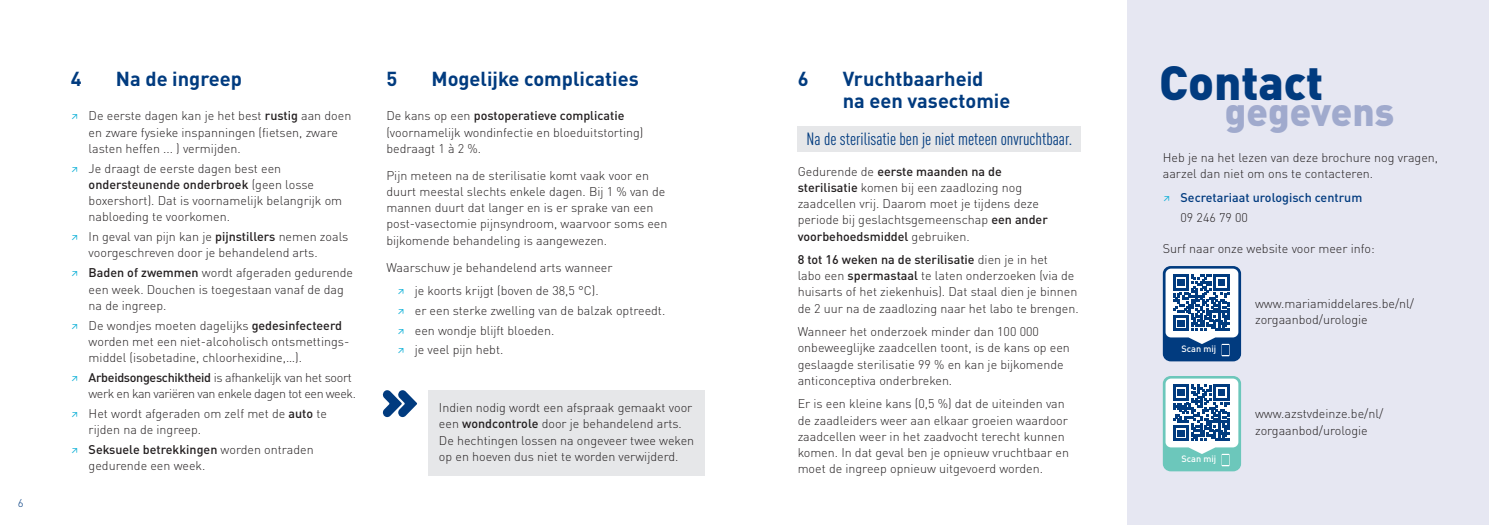
<style>
.page{position:relative;width:1489px;height:525px;background:#fff}
.page>*{position:absolute;margin:0;border:0;box-sizing:border-box;transform-origin:0 0}
.t1{font:900 47.25px "DINOT";color:#013b7f}
.t2{font:900 38.62px "DINOT";color:#a0aacd}
.Titel_donkerblauw_12{font:700 20px/21.2px "DINOT";color:#013b7f}
.Opsomming_1{font:condensed 17.5px "DINOT";color:#013b7f}
.Opsomming{font:300 12.5px/16.2px "DINOT";color:#231f20}
.Opsomming_1-2{font:300 12.5px/16.2px "DINOT";color:#231f20}
.Opsomming-2{font:300 12.5px/16.2px "DINOT";letter-spacing:-.035em;color:#231f20}
.t3{font:500 12.5px "DINOT";color:#013b7f}
.t4{font:300 11.25px "DINOT";color:#013b7f}
.Cijfer_Orange_Big{font:500 9.12px "DINOT";color:#fff}
.s1{font-weight:400;font-stretch:condensed;color:#00acd5}
.s2{font-weight:500}
</style>
<div class="page">
<div style="left:797px;top:126px;width:284px;height:25px;background:#e6e7e9"></div>
<div style="left:1127px;top:0;width:361px;height:524px;background:#e6e7f2"></div>
<div style="left:1162px;top:376px;width:78px;height:95px;background:#6cc7bb;border-radius:8px"></div>
<svg style="left:1221px;top:453px;width:8px;height:13px"></svg>
<div style="left:1221px;top:455px;width:7px;height:9px;background:#6cc7bb"></div>
<svg style="left:1165px;top:378px;width:73px;height:76px;background:#8faec7"></svg>
<div style="left:1162px;top:266px;width:78px;height:95px;background:#013b7f;border-radius:8px"></div>
<svg style="left:1221px;top:343px;width:8px;height:13px"></svg>
<div style="left:1221px;top:345px;width:7px;height:9px;background:#013b7f"></div>
<svg style="left:1165px;top:268px;width:73px;height:76px"></svg>
<svg style="left:382px;top:390px;width:35px;height:27px"></svg>
<div style="left:428px;top:390px;width:276px;height:85px;background:#e6e7e9"></div>
<p class="t4" style="left:18px;top:495px;width:7px">6</p>
<p class="Titel_donkerblauw_12" style="left:71px;top:68px;width:12px">4</p>
<p class="Titel_donkerblauw_12" style="left:116px;top:68px;width:128px">Na de ingreep</p>
<p class="Opsomming" style="left:89px;top:107px;width:264px;text-indent:-18px"><span class="s1">↗</span> De eerste dagen kan je het best <span class="s2">rustig</span> aan doen en zware fysieke inspanningen (fietsen, zware lasten heffen ... ) vermijden.</p>
<p class="Opsomming" style="left:89px;top:160px;width:255px;text-indent:-18px"><span class="s1">↗</span> Je draagt de eerste dagen best een <span class="s2">ondersteunende onderbroek</span> (geen losse boxershort). Dat is voornamelijk belangrijk om nabloeding te voorkomen.</p>
<p class="Opsomming" style="left:89px;top:228px;width:261px;text-indent:-18px"><span class="s1">↗</span> In geval van pijn kan je <span class="s2">pijnstillers</span> nemen zoals voorgeschreven door je behandelend arts.</p>
<p class="Opsomming" style="left:89px;top:264px;width:266px;text-indent:-18px"><span class="s1">↗</span> <span class="s2">Baden of zwemmen</span> wordt afgeraden gedurende een week. Douchen is toegestaan vanaf de dag na de ingreep.</p>
<p class="Opsomming" style="left:89px;top:317px;width:262px;text-indent:-18px"><span class="s1">↗</span> De wondjes moeten dagelijks <span class="s2">gedesinfecteerd </span>worden met een niet-alcoholisch ontsmettings&shy;middel (isobetadine, chloorhexidine,…).</p>
<p class="Opsomming-2" style="left:89px;top:369px;width:269px;text-indent:-18px"><span class="s1">↗</span> <span class="s2">Arbeidsongeschiktheid</span> is afhankelijk van het soort werk en kan variëren van enkele dagen tot een week.</p>
<p class="Opsomming" style="left:89px;top:405px;width:240px;text-indent:-18px"><span class="s1">↗</span> Het wordt afgeraden om zelf met de <span class="s2">auto</span> te rijden na de ingreep.</p>
<p class="Opsomming" style="left:89px;top:441px;width:226px;text-indent:-18px"><span class="s1">↗</span> <span class="s2">Seksuele betrekkingen</span> worden ontraden gedurende een week.</p>
<p class="Titel_donkerblauw_12" style="left:386px;top:68px;width:12px">5</p>
<p class="Titel_donkerblauw_12" style="left:431px;top:68px;width:209px">Mogelijke complicaties</p>
<p class="Opsomming_1-2" style="left:386px;top:107px;width:258px">De kans op een <span class="s2">postoperatieve complicatie </span>(voornamelijk wondinfectie en bloeduitstorting) bedraagt 1 à 2 %.</p>
<p class="Opsomming_1-2" style="left:386px;top:167px;width:282px">Pijn meteen na de sterilisatie komt vaak voor en duurt meestal slechts enkele dagen. Bij 1 % van de mannen duurt dat langer en is er sprake van een post-vasectomie pijnsyndroom, waarvoor soms een bijkomende behandeling is aangewezen.</p>
<p class="Opsomming_1-2" style="left:386px;top:259px;width:228px">Waarschuw je behandelend arts wanneer</p>
<p class="Opsomming" style="left:397px;top:282px;width:203px"><span class="s1">↗</span> je koorts krijgt (boven de 38,5 °C).</p>
<p class="Opsomming" style="left:397px;top:302px;width:270px"><span class="s1">↗</span> er een sterke zwelling van de balzak optreedt.</p>
<p class="Opsomming" style="left:397px;top:322px;width:159px"><span class="s1">↗</span> een wondje blijft bloeden.</p>
<p class="Opsomming" style="left:397px;top:341px;width:108px"><span class="s1">↗</span> je veel pijn hebt.</p>
<p class="Opsomming" style="left:439px;top:399px;width:257px">Indien nodig wordt een afspraak gemaakt voor een <span class="s2">wondcontrole</span> door je behandelend arts.<br>De hechtingen lossen na ongeveer twee weken op en hoeven dus niet te worden verwijderd.</p>
<p class="Titel_donkerblauw_12" style="left:797px;top:68px;width:12px">6</p>
<p class="Titel_donkerblauw_12" style="left:842px;top:68px;width:169px">Vruchtbaarheid na een vasectomie</p>
<p class="Opsomming_1" style="left:806px;top:129px;width:267px">Na de sterilisatie ben je niet meteen onvruchtbaar.</p>
<p class="Opsomming" style="left:797px;top:163px;width:252px">Gedurende de <span class="s2">eerste maanden na de sterilisatie</span> komen bij een zaadlozing nog zaadcellen vrij. Daarom moet je tijdens deze periode bij geslachtsgemeenschap <span class="s2">een ander voorbehoedsmiddel</span> gebruiken.</p>
<p class="Opsomming" style="left:797px;top:251px;width:282px"><span class="s2">8 tot 16 weken na de sterilisatie</span> dien je in het<br>labo een <span class="s2">spermastaal</span> te laten onderzoeken (via de huisarts of het ziekenhuis). Dat staal dien je binnen de 2 uur na de zaadlozing naar het labo te brengen.</p>
<p class="Opsomming" style="left:797px;top:323px;width:274px">Wanneer het onderzoek minder dan 100 000 onbeweeglijke zaadcellen toont, is de kans op een geslaagde sterilisatie 99 % en kan je bijkomende anticonceptiva onderbreken.</p>
<p class="Opsomming" style="left:797px;top:395px;width:273px">Er is een kleine kans (0,5 %) dat de uiteinden van de zaadleiders weer aan elkaar groeien waardoor zaadcellen weer in het zaadvocht terecht kunnen komen. In dat geval ben je opnieuw vruchtbaar en moet de ingreep opnieuw uitgevoerd worden.</p>
<p class="t1" style="left:1159px;top:51px;width:166px">Contact</p>
<p class="t2" style="left:1224px;top:86px;width:171px">gegevens</p>
<p class="Opsomming_1-2" style="left:1162px;top:149px;width:277px">Heb je na het lezen van deze brochure nog vragen, aarzel dan niet om ons te contacteren.</p>
<p class="t3" style="left:1162px;top:189px;width:201px"><span class="s1">↗</span> Secretariaat urologisch centrum</p>
<p class="Opsomming" style="left:1180px;top:209px;width:69px">09 246 79 00</p>
<p class="Opsomming_1-2" style="left:1162px;top:240px;width:213px">Surf naar onze website voor meer info:</p>
<p class="Cijfer_Orange_Big" style="left:1181px;top:343px;width:36px">Scan mij</p>
<p class="Cijfer_Orange_Big" style="left:1181px;top:453px;width:36px">Scan mij</p>
<p class="Opsomming_1-2" style="left:1254px;top:295px;width:161px">www.mariamiddelares.be/nl/ zorgaanbod/urologie</p>
<p class="Opsomming_1-2" style="left:1254px;top:405px;width:130px">www.azstvdeinze.be/nl/ zorgaanbod/urologie</p>
</div>
